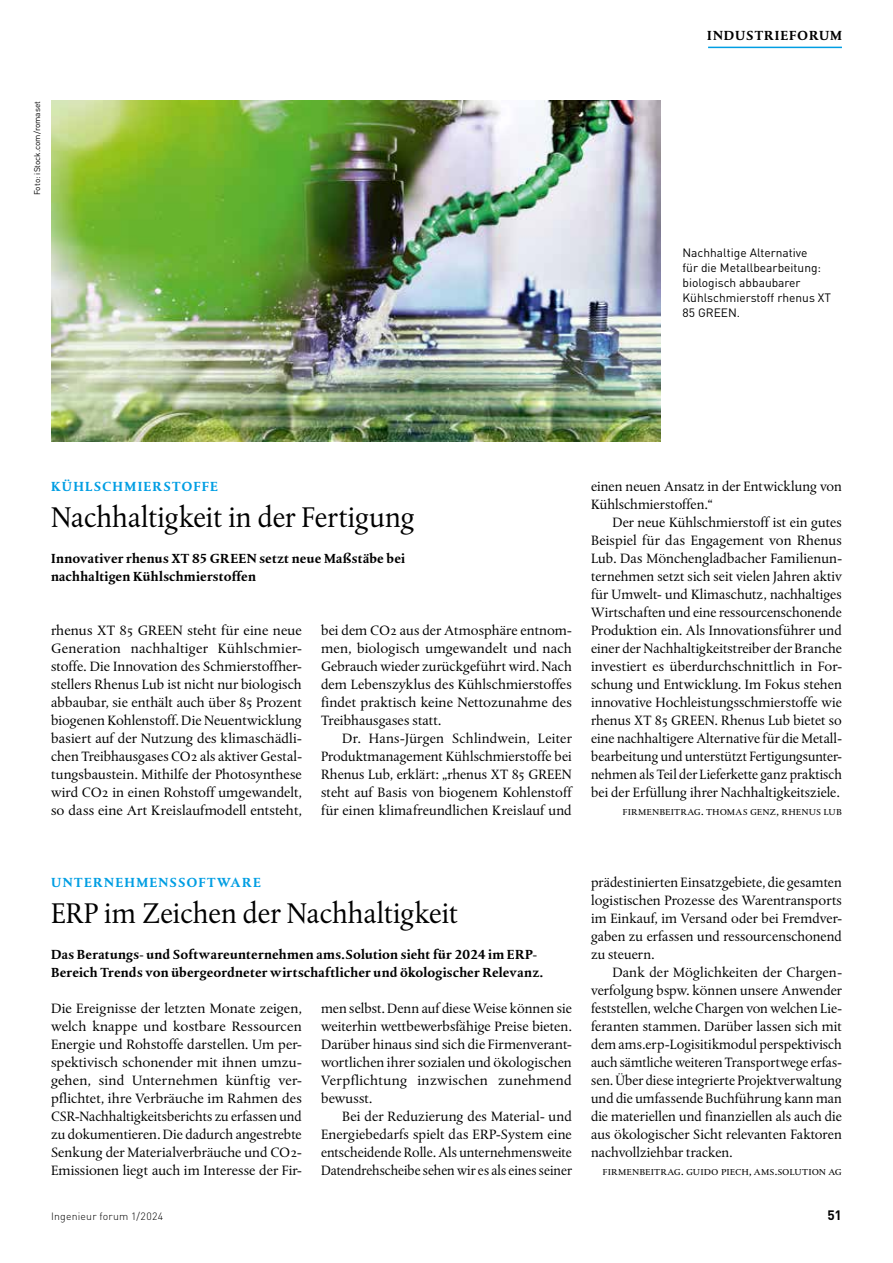
<style>
.page{position:relative;width:893px;height:1263px;background:#fff}
.page>*{position:absolute;margin:0;border:0;box-sizing:border-box;transform-origin:0 0}
.t1{font:30px "DTL Albertina ST";color:#000}
.t2{font:14.25px/18px "DTL Albertina ST";color:#000;text-align:justify}
.t3{font:14.25px/18px "DTL Albertina ST";color:#000;text-align:justify;scale:1.04 1}
.t4{font:700 13.5px/18px "DTL Albertina T";letter-spacing:.015em;color:#000}
.t5{font:700 13.5px "DTL Albertina T";letter-spacing:.095em;color:#009ee3}
.t6{font:700 13.5px "DTL Albertina T";letter-spacing:.06em;color:#000}
.t7{font:700 13.5px "DINOT";color:#000}
.t8{font:12px/15px "DINOT";color:#000}
.t9{font:12px "DTL Albertina T Caps";letter-spacing:.01em;color:#000}
.t10{font:300 10.5px "DINOT";letter-spacing:.02em;color:#000}
.t11{font:8.25px "DINOT";color:#000}
</style>
<div class="page">
<hr style="left:708px;top:47px;width:134px;height:1px;background:#009ee3">
<img style="left:51px;top:101px;width:609px;height:340px">
<p class="t11" style="left:32px;top:195px;width:96px;rotate:-90deg">Foto: iStock.com/romaset</p>
<p class="t6" style="left:707px;top:27px;width:136px">INDUSTRIEFORUM</p>
<p class="t8" style="left:682px;top:244px;width:150px">Nachhaltige Alternative<br>für die Metallbearbeitung: biologisch abbaubarer<br>Kühlschmierstoff rhenus XT<br>85 GREEN.</p>
<p class="t5" style="left:51px;top:477px;width:168px">KÜHLSCHMIERSTOFFE</p>
<h1 class="t1" style="left:51px;top:499px;width:365px">Nachhaltigkeit in der Fertigung</h1>
<p class="t4" style="left:51px;top:549px;width:356px">Innovativer rhenus XT 85 GREEN setzt neue Maßstäbe bei nachhaltigen Kühlschmierstoffen</p>
<p class="t3" style="left:51px;top:621px;width:243px">rhenus XT 85 GREEN steht für eine neue Generation nachhaltiger Kühlschmier&shy;stoffe. Die Innovation des Schmierstoffher&shy;stellers Rhenus Lub ist nicht nur biologisch abbaubar, sie enthält auch über 85 Prozent biogenen Kohlenstoff. Die Neuentwicklung basiert auf der Nutzung des klimaschädli&shy;chen Treibhausgases CO2 als aktiver Gestal&shy;tungsbaustein. Mithilfe der Photosynthese wird CO2 in einen Rohstoff umgewandelt, so dass eine Art Kreislaufmodell entsteht,</p>
<p class="t2" style="left:321px;top:621px;width:252px">bei dem CO2 aus der Atmosphäre entnom&shy;men, biologisch umgewandelt und nach Gebrauch wieder zurückgeführt wird. Nach dem Lebenszyklus des Kühlschmierstoffes findet praktisch keine Nettozunahme des Treibhausgases statt.</p>
<p class="t2" style="left:321px;top:729px;width:252px;text-indent:21px">Dr. Hans-Jürgen Schlindwein, Leiter Produktmanagement Kühlschmierstoffe bei Rhenus Lub, erklärt: „rhenus XT 85 GREEN steht auf Basis von biogenem Kohlenstoff für einen klimafreundlichen Kreislauf und</p>
<p class="t2" style="left:591px;top:477px;width:252px">einen neuen Ansatz in der Entwicklung von<br>Kühlschmierstoffen.“</p>
<p class="t2" style="left:591px;top:513px;width:252px;text-indent:21px">Der neue Kühlschmierstoff ist ein gutes Beispiel für das Engagement von Rhenus Lub. Das Mönchengladbacher Familienun&shy;ternehmen setzt sich seit vielen Jahren aktiv für Umwelt- und Klimaschutz, nachhaltiges Wirtschaften und eine ressourcenschonende Produktion ein. Als Innovationsführer und einer der Nachhaltigkeitstreiber der Branche investiert es überdurchschnittlich in For&shy;schung und Entwicklung. Im Fokus stehen innovative Hochleistungsschmierstoffe wie rhenus XT 85 GREEN. Rhenus Lub bietet so eine nachhaltigere Alternative für die Metall&shy;bearbeitung und unterstützt Fertigungsunter&shy;nehmen als Teil der Lieferkette ganz praktisch bei der Erfüllung ihrer Nachhaltigkeitsziele.</p>
<p class="t9" style="left:623px;top:803px;width:221px">firmenbeitrag. thomas genz, rhenus lub</p>
<p class="t5" style="left:51px;top:873px;width:212px">UNTERNEHMENSSOFTWARE</p>
<h1 class="t1" style="left:51px;top:895px;width:409px">ERP im Zeichen der Nachhaltigkeit</h1>
<p class="t4" style="left:51px;top:945px;width:494px">Das Beratungs- und Softwareunternehmen ams.Solution sieht für 2024 im ERP-<br>Bereich Trends von übergeordneter wirtschaftlicher und ökologischer Relevanz.</p>
<p class="t3" style="left:51px;top:999px;width:243px">Die Ereignisse der letzten Monate zeigen, welch knappe und kostbare Ressourcen Energie und Rohstoffe darstellen. Um per&shy;spektivisch schonender mit ihnen umzu&shy;gehen, sind Unternehmen künftig ver&shy;pflichtet, ihre Verbräuche im Rahmen des CSR-Nachhaltigkeitsberichts zu erfassen und zu dokumentieren. Die dadurch angestrebte Senkung der Materialverbräuche und CO2- Emissionen liegt auch im Interesse der Fir-</p>
<p class="t2" style="left:321px;top:999px;width:252px">men selbst. Denn auf diese Weise können sie weiterhin wettbewerbsfähige Preise bieten.<br>Darüber hinaus sind sich die Firmenverant&shy;wortlichen ihrer sozialen und ökologischen Verpflichtung inzwischen zunehmend bewusst.</p>
<p class="t2" style="left:321px;top:1107px;width:252px;text-indent:21px">Bei der Reduzierung des Material- und Energiebedarfs spielt das ERP-System eine entscheidende Rolle. Als unternehmensweite Datendrehscheibe sehen wir es als eines seiner</p>
<p class="t2" style="left:591px;top:873px;width:252px">prädestinierten Einsatzgebiete, die gesamten logistischen Prozesse des Warentransports im Einkauf, im Versand oder bei Fremdver&shy;gaben zu erfassen und ressourcenschonend zu steuern.</p>
<p class="t2" style="left:591px;top:963px;width:252px;text-indent:21px">Dank der Möglichkeiten der Chargen&shy;verfolgung bspw. können unsere Anwender feststellen, welche Chargen von welchen Lie&shy;feranten stammen. Darüber lassen sich mit dem ams.erp-Logisitikmodul perspektivisch auch sämtliche weiteren Transportwege erfas&shy;sen. Über diese integrierte Projektverwaltung und die umfassende Buchführung kann man die materiellen und finanziellen als auch die aus ökologischer Sicht relevanten Faktoren nachvollziehbar tracken.</p>
<p class="t9" style="left:603px;top:1163px;width:241px">firmenbeitrag. guido piech, ams.solution ag</p>
<p class="t10" style="left:51px;top:1210px;width:114px">Ingenieur forum 1/2024</p>
<p class="t7" style="left:827px;top:1207px;width:16px">51</p>
</div>
